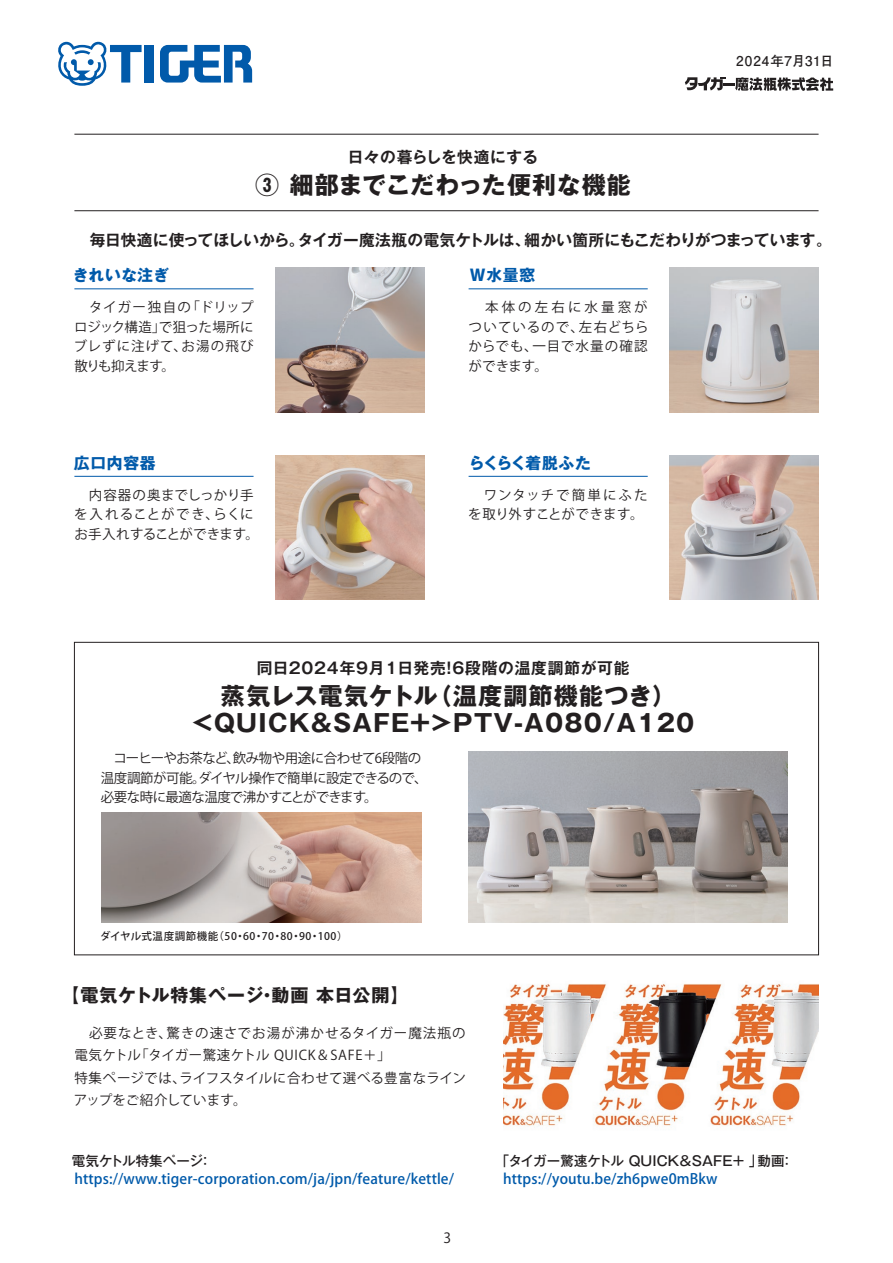
<style>
.page{position:relative;width:893px;height:1263px;background:#fff}
.page>*{position:absolute;margin:0;border:0;box-sizing:border-box;transform-origin:0 0}
.t1{font:700 24px/27px "Gothic MB101 Pro";letter-spacing:.05em;color:#231f20;text-align:center}
.t2{font:700 24px "Gothic MB101 Pro";letter-spacing:.03em;color:#231f20}
.t3{font:700 18px "Gothic MB101 Pro";letter-spacing:.05em;color:#231f20}
.t4{font:700 15.75px "Gothic MB101 Pro De";letter-spacing:.015em;color:#231f20}
.t5{font:700 15.75px "Gothic MB101 Pro De";letter-spacing:.05em;color:#231f20}
.t6{font:700 15.75px "Gothic MB101 Pro";letter-spacing:.05em;color:#015aaa}
.t7{font:700 15.75px "Gothic MB101 Pro";letter-spacing:-.07em;color:#015aaa}
.t8{font:500 14.25px "Koz Go Pro";letter-spacing:.01em;color:#015aaa}
.t9{font:14.1px "Koz Go Pro";color:#231f20}
.t10{font:13.5px/19.5px "Koz Go Pro";letter-spacing:.01em;color:#231f20;text-align:justify}
.t11{font:13.5px/22.5px "Koz Go Pro";letter-spacing:.04em;color:#231f20}
.t12{font:13.5px/19.5px "Koz Go Pro";letter-spacing:-.04em;color:#231f20}
.t13{font:500 13.5px "Gothic MB101 Pro";letter-spacing:.01em;color:#231f20}
.t14{font:13.5px/19.5px "Koz Go Pro";letter-spacing:.05em;color:#231f20}
.t15{font:700 13.5px "Futo Go B101 Pro";letter-spacing:.05em;color:#231f20}
.t16{font:500 10.5px "Koz Go Pro";letter-spacing:.05em;color:#231f20}
</style>
<div class="page">
<svg style="left:685px;top:77px;width:148px;height:14px"></svg>
<div style="left:145px;top:45px;width:9px;height:38px;background:#015aaa"></div>
<svg style="left:160px;top:45px;width:92px;height:38px"></svg>
<svg style="left:58px;top:41px;width:84px;height:45px"></svg>
<hr style="left:74px;top:134px;width:745px;height:1px;background:#231f20">
<hr style="left:74px;top:210px;width:745px;height:1px;background:#231f20">
<img style="left:503px;top:983px;width:316px;height:144px">
<img style="left:276px;top:268px;width:148px;height:144px">
<img style="left:670px;top:268px;width:148px;height:144px">
<hr style="left:74px;top:288px;width:180px;height:1px;background:#015aaa">
<hr style="left:469px;top:288px;width:179px;height:1px;background:#015aaa">
<img style="left:276px;top:455px;width:148px;height:145px">
<img style="left:670px;top:455px;width:149px;height:145px">
<hr style="left:74px;top:476px;width:180px;height:1px;background:#015aaa">
<hr style="left:469px;top:476px;width:179px;height:1px;background:#015aaa">
<img style="left:102px;top:813px;width:319px;height:109px">
<img style="left:469px;top:751px;width:319px;height:171px">
<p class="t4" style="left:348px;top:144px;width:192px">日々の暮らしを快適にする</p>
<h1 class="t2" style="left:255px;top:165px;width:377px">③ 細部までこだわった便利な機能</h1>
<p class="t15" style="left:736px;top:50px;width:99px">2024年7月31日</p>
<p class="t4" style="left:74px;top:227px;width:759px">　毎日快適に使ってほしいから。タイガー魔法瓶の電気ケトルは、細かい箇所にもこだわりがつまっています。</p>
<p class="t6" style="left:73px;top:262px;width:97px">きれいな注ぎ</p>
<p class="t6" style="left:470px;top:262px;width:67px">W水量窓</p>
<p class="t10" style="left:74px;top:298px;width:181px">　タイガー独自の「ドリップロジック構造」で狙った場所にブレずに注げて、お湯の飛び散りも抑えます。</p>
<p class="t10" style="left:469px;top:298px;width:181px">　本体の左右に水量窓がついているので、左右どちらからでも、一目で水量の確認ができます。</p>
<p class="t6" style="left:74px;top:450px;width:83px">広口内容器</p>
<p class="t7" style="left:469px;top:450px;width:124px">らくらく着脱ふた</p>
<p class="t10" style="left:74px;top:485px;width:186px;text-align:left">　内容器の奥までしっかり手を入れることができ、らくにお手入れすることができます。</p>
<p class="t14" style="left:468px;top:485px;width:181px">　ワンタッチで簡単にふたを取り外すことができます。</p>
<p class="t5" style="left:257px;top:654px;width:374px">同日2024年9月1日発売！6段階の温度調節が可能</p>
<h1 class="t1" style="left:192px;top:679px;width:504px">蒸気レス電気ケトル（温度調節機能つき）&lt;QUICK＆SAFE＋&gt;PTV-A080/A120</h1>
<p class="t12" style="left:101px;top:749px;width:328px">　コーヒーやお茶など、飲み物や用途に合わせて6段階の温度調節が可能。ダイヤル操作で簡単に設定できるので、必要な時に最適な温度で沸かすことができます。</p>
<p class="t16" style="left:100px;top:930px;width:249px">ダイヤル式温度調節機能（50・60・70・80・90・100）</p>
<h2 class="t3" style="left:61px;top:980px;width:359px">【電気ケトル特集ページ・動画 本日公開】　</h2>
<p class="t11" style="left:74px;top:1022px;width:394px">　必要なとき、驚きの速さでお湯が沸かせるタイガー魔法瓶の電気ケトル「タイガー驚速ケトル QUICK＆SAFE＋」<br>特集ページでは、ライフスタイルに合わせて選べる豊富なラインアップをご紹介しています。</p>
<p class="t13" style="left:72px;top:1149px;width:141px">電気ケトル特集ページ：</p>
<p class="t8" style="left:74px;top:1169px;width:381px">https://www.tiger-corporation.com/ja/jpn/feature/kettle/</p>
<p class="t9" style="left:443px;top:1229px;width:9px">3</p>
<p class="t13" style="left:496px;top:1149px;width:300px">「タイガー驚速ケトル QUICK＆SAFE＋ 」動画：</p>
<p class="t8" style="left:503px;top:1169px;width:216px">https://youtu.be/zh6pwe0mBkw</p>
</div>
